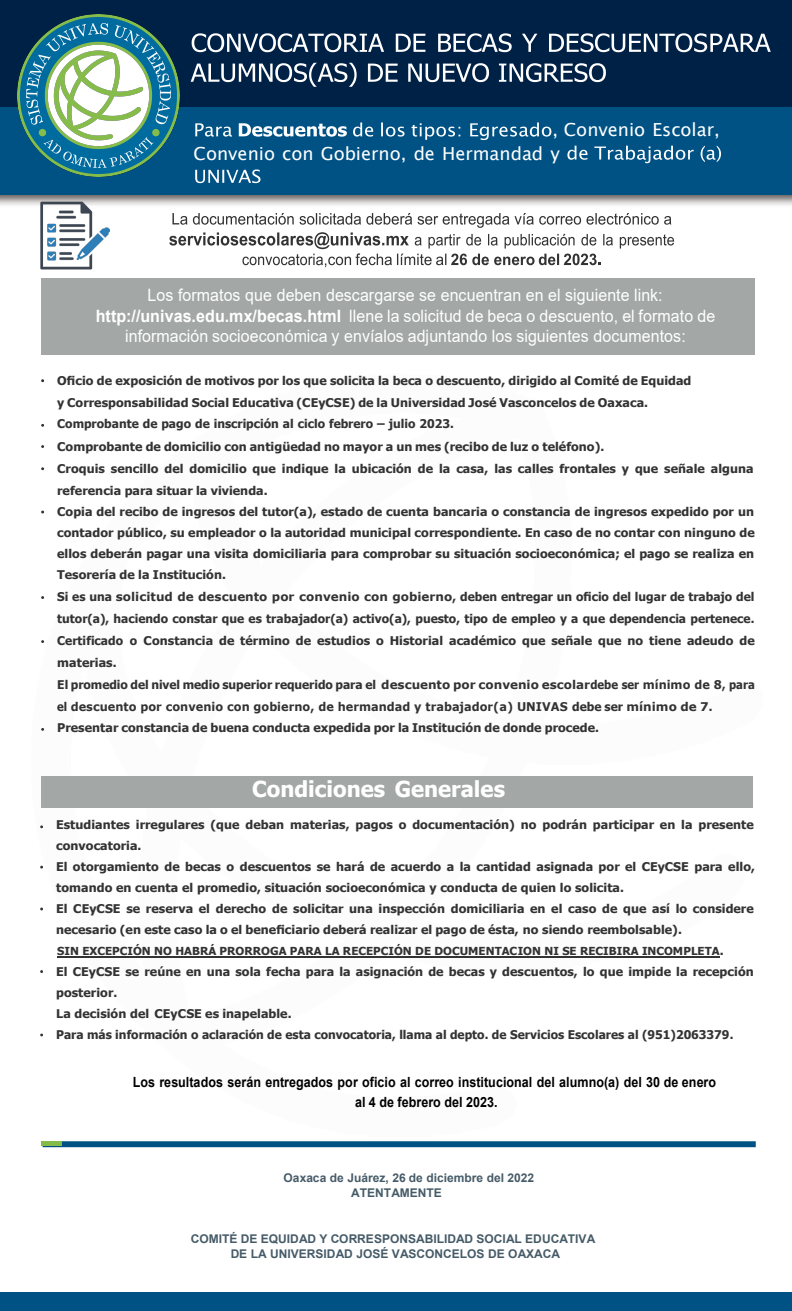
<style>
.page{position:relative;width:792px;height:1311px;background:#fff}
.page>*{position:absolute;margin:0;border:0;box-sizing:border-box;transform-origin:0 0}
.t1{font:700 22px "Tahoma";color:#fff}
.t2{font:18px/23.2px "Lucida Sans Unicode";color:#fff}
.t3{font:17px/20.2px "Arial";letter-spacing:.005em;color:#fff;text-align:center;scale:.94 1}
.t4{font:700 14px/20.5px "Arial";color:#000;text-align:center;scale:.89 1}
.t5{font:700 12px/21.6px "Tahoma";letter-spacing:.005em;color:#333;scale:1.04 1}
.t6{font:700 12px/14.6px "Arial";color:#465b68}
.t7{font:700 12px "Verdana";color:#333;scale:.95 1}
.t8{font:700 11px "Tahoma";color:#333;scale:1.04 1}
.s1{font-weight:700}
.s2{font-family:"Verdana"}
.s3{font-family:"Tahoma"}
.s4{font-size:12px}
</style>
<div class="page">
<div style="left:0;top:1292px;width:792px;height:18px;background:#005285"></div>
<svg style="left:43px;top:1141px;width:713px;height:6px;background:#0b5989"></svg>
<hr style="left:41px;top:1141px;width:21px;height:4px;background:#85bc49">
<hr style="left:57px;top:956px;width:663px;height:1px;background:#333">
<div style="left:41px;top:278px;width:714px;height:77px;background:#a3a8a7"></div>
<img style="left:0;top:185px;width:792px;height:85px">
<svg style="left:169px;top:213px;width:505px;height:54px"></svg>
<img style="left:0;top:0;width:792px;height:185px">
<svg style="left:195px;top:123px;width:37px;height:14px"></svg>
<svg style="left:239px;top:123px;width:108px;height:14px"></svg>
<svg style="left:353px;top:122px;width:20px;height:15px"></svg>
<svg style="left:381px;top:122px;width:24px;height:15px"></svg>
<svg style="left:412px;top:123px;width:48px;height:17px"></svg>
<svg style="left:470px;top:122px;width:81px;height:18px"></svg>
<svg style="left:567px;top:146px;width:20px;height:14px"></svg>
<svg style="left:594px;top:146px;width:100px;height:17px;background:#3a79a0"></svg>
<svg style="left:701px;top:146px;width:20px;height:16px"></svg>
<svg style="left:195px;top:169px;width:66px;height:14px"></svg>
<svg style="left:192px;top:33px;width:192px;height:19px"></svg>
<svg style="left:396px;top:34px;width:29px;height:18px"></svg>
<svg style="left:438px;top:33px;width:74px;height:19px"></svg>
<svg style="left:522px;top:34px;width:15px;height:18px"></svg>
<svg style="left:549px;top:33px;width:222px;height:19px"></svg>
<svg style="left:191px;top:63px;width:166px;height:24px"></svg>
<svg style="left:368px;top:64px;width:30px;height:18px"></svg>
<svg style="left:408px;top:63px;width:81px;height:19px"></svg>
<svg style="left:499px;top:63px;width:107px;height:19px"></svg>
<div style="left:41px;top:776px;width:712px;height:31px;background:#a3a8a7"></div>
<img style="left:18px;top:15px;width:161px;height:161px">
<h2 class="t2" style="left:194px;top:118px;width:528px;text-indent:359px">, Convenio Escolar,<br>Convenio con Gobierno, de Hermandad y</h2>
<p class="t3" style="left:96px;top:285px;width:661px">Los formatos que deben descargarse se encuentran en el siguiente link: <span class="s1">http://univas.edu.mx/becas.html</span> llene la solicitud de beca o descuento, el formato de información socioeconómica y envíalos adjuntando los siguientes documentos:</p>
<p class="t5" style="left:57px;top:369px;width:671px;line-height:22px">Oficio de exposición de motivos por los que solicita la beca o descuento, dirigido al Comité de Equidad<br>y Corresponsabilidad Social Educativa (CEyCSE) de la Universidad José Vasconcelos de Oaxaca.<br>Comprobante de pago de inscripción al ciclo febrero – julio 2023.<br>Comprobante de domicilio con antigüedad no mayor a un mes (recibo de luz o teléfono).<br>Croquis sencillo del domicilio que indique la ubicación de la casa, las calles frontales y que señale alguna referencia para situar la vivienda.</p>
<p class="t5" style="left:57px;top:499px;width:672px">Copia del recibo de ingresos del tutor(a), estado de cuenta bancaria o constancia de ingresos expedido por un contador público, su empleador o la autoridad municipal correspondiente. En caso de no contar con ninguno de ellos deberán pagar una visita domiciliaria para comprobar su situación socioeconómica; el pago se realiza en Tesorería de la Institución.<br>Si es una <span class="s2">solicitud de descuento por convenio con gobierno</span>, deben entregar un oficio del lugar de trabajo del tutor(a), haciendo constar que es trabajador(a) activo(a), puesto, tipo de empleo y a que dependencia pertenece.<br>Certificado o Constancia de término de estudios o Historial académico que señale que no tiene adeudo de materias.<br>El promedio del nivel medio superior requerido para el <span class="s2">descuento por convenio escolar</span>debe ser <span class="s2">mínimo de 8</span>, para</p>
<p class="t7" style="left:57px;top:698px;width:691px"><span class="s3">el</span> descuento por convenio con gobierno, de hermandad y trabajador(a) UNIVAS <span class="s3">debe ser</span> mínimo de 7<span class="s3">.</span></p>
<p class="t5" style="left:57px;top:716px;width:523px">Presentar constancia de buena conducta expedida por la Institución de donde procede.</p>
<h1 class="t1" style="left:252px;top:773px;width:254px">Condiciones Generales</h1>
<p class="t5" style="left:56px;top:813px;width:673px;line-height:21px">Estudiantes irregulares (que deban materias, pagos o documentación) no podrán participar en la presente convocatoria.<br>El otorgamiento de becas o descuentos se hará de acuerdo a la cantidad asignada por el CEyCSE para ello, tomando en cuenta el promedio, situación socioeconómica y conducta de quien lo solicita.<br>El CEyCSE se reserva el derecho de solicitar una inspección domiciliaria en el caso de que así lo considere necesario (en este caso la o el beneficiario deberá realizar el pago de ésta, no siendo reembolsable).</p>
<p class="t8" style="left:57px;top:943px;width:642px">SIN EXCEPCIÓN NO HABRÁ PRORROGA PARA LA RECEPCIÓN DE DOCUMENTACION NI SE RECIBIRA INCOMPLETA<span class="s4">.</span></p>
<p class="t5" style="left:56px;top:960px;width:672px;line-height:21px">El CEyCSE se reúne en una sola fecha para la asignación de becas y descuentos, lo que impide la recepción posterior.<br>La decisión del CEyCSE es inapelable.<br>Para más información o aclaración de esta convocatoria, llama al depto. de Servicios Escolares al (951)2063379.</p>
<p class="t4" style="left:133px;top:1071px;width:657px">Los resultados serán entregados por oficio al correo institucional del alumno(a) del 30 de enero al 4 de febrero del 2023.</p>
<p class="t6" style="left:351px;top:1170px;width:184px;text-indent:-68px">Oaxaca de Juárez, 26 de diciembre del 2022<br>ATENTAMENTE</p>
<p class="t6" style="left:191px;top:1231px;width:406px;text-align:center">COMITÉ DE EQUIDAD Y CORRESPONSABILIDAD SOCIAL EDUCATIVA<br>DE LA UNIVERSIDAD JOSÉ VASCONCELOS DE OAXACA</p>
</div>
